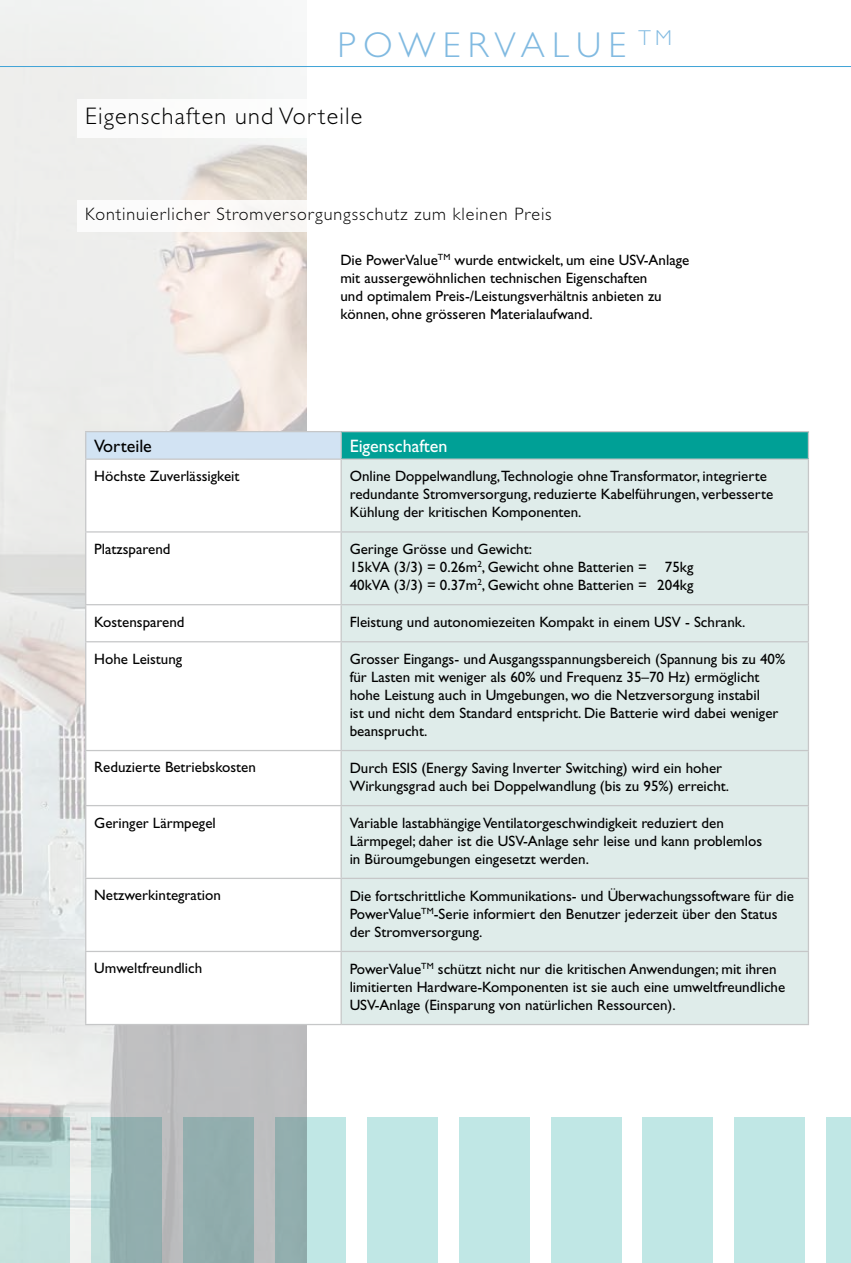
<style>
.page{position:relative;width:851px;height:1263px;background:#fff}
.page>*{position:absolute;margin:0;border:0;box-sizing:border-box;transform-origin:0 0}
.t1{font:300 36px "Gill Sans";letter-spacing:.2em;color:#81bae1}
.t2{font:300 24px "Gill Sans";letter-spacing:.05em;color:#000}
.t3{font:300 18px "Gill Sans";letter-spacing:.05em;color:#000}
.t4{font:18px "Gill Sans";color:#fff}
.t5{font:18px "Gill Sans";color:#000}
.t6{font:15px/18px "Gill Sans";color:#000}
</style>
<div class="page">
<div style="left:826px;top:1117px;width:24px;height:146px;background:#c0e7e5"></div>
<div style="left:734px;top:1117px;width:70px;height:146px;background:#c0e7e5"></div>
<div style="left:642px;top:1117px;width:71px;height:146px;background:#c0e7e5"></div>
<div style="left:551px;top:1117px;width:70px;height:146px;background:#c0e7e5"></div>
<div style="left:459px;top:1117px;width:70px;height:146px;background:#c0e7e5"></div>
<div style="left:367px;top:1117px;width:70px;height:146px;background:#c0e7e5"></div>
<div style="left:275px;top:1117px;width:70px;height:146px;background:#c0e7e5"></div>
<img style="left:0;top:0;width:306px;height:1263px">
<div style="left:86px;top:432px;width:255px;height:27px;background:#d2e3f3"></div>
<div style="left:341px;top:432px;width:467px;height:27px;background:#00a096"></div>
<svg style="left:86px;top:460px;width:254px;height:564px"></svg>
<div style="left:342px;top:460px;width:465px;height:564px;background:#dfecea"></div>
<hr style="left:85px;top:431px;width:256px;height:1px;background:#c6c7c8">
<svg style="left:85px;top:432px;width:1px;height:26px"></svg>
<hr style="left:341px;top:431px;width:468px;height:1px;background:#c6c7c8">
<hr style="left:340px;top:432px;width:2px;height:26px;background:#c6c7c8">
<hr style="left:807px;top:432px;width:2px;height:26px;background:#c6c7c8">
<hr style="left:85px;top:458px;width:256px;height:2px;background:#c6c7c8">
<hr style="left:341px;top:458px;width:468px;height:2px;background:#c6c7c8">
<hr style="left:85px;top:460px;width:1px;height:71px;background:#c6c7c8">
<hr style="left:340px;top:460px;width:2px;height:71px;background:#c6c7c8">
<hr style="left:807px;top:460px;width:2px;height:71px;background:#c6c7c8">
<hr style="left:85px;top:531px;width:256px;height:2px;background:#c6c7c8">
<hr style="left:85px;top:533px;width:1px;height:71px;background:#c6c7c8">
<hr style="left:341px;top:531px;width:468px;height:2px;background:#c6c7c8">
<hr style="left:340px;top:533px;width:2px;height:71px;background:#c6c7c8">
<hr style="left:807px;top:533px;width:2px;height:71px;background:#c6c7c8">
<hr style="left:85px;top:604px;width:256px;height:1px;background:#c6c7c8">
<hr style="left:85px;top:605px;width:1px;height:36px;background:#c6c7c8">
<hr style="left:341px;top:604px;width:468px;height:1px;background:#c6c7c8">
<hr style="left:340px;top:605px;width:2px;height:36px;background:#c6c7c8">
<hr style="left:807px;top:605px;width:2px;height:36px;background:#c6c7c8">
<hr style="left:85px;top:641px;width:256px;height:1px;background:#c6c7c8">
<hr style="left:85px;top:642px;width:1px;height:108px;background:#c6c7c8">
<hr style="left:341px;top:641px;width:468px;height:1px;background:#c6c7c8">
<hr style="left:340px;top:642px;width:2px;height:108px;background:#c6c7c8">
<hr style="left:807px;top:642px;width:2px;height:108px;background:#c6c7c8">
<hr style="left:85px;top:750px;width:256px;height:1px;background:#c6c7c8">
<hr style="left:85px;top:751px;width:1px;height:54px;background:#c6c7c8">
<hr style="left:341px;top:750px;width:468px;height:1px;background:#c6c7c8">
<hr style="left:340px;top:751px;width:2px;height:54px;background:#c6c7c8">
<hr style="left:807px;top:751px;width:2px;height:54px;background:#c6c7c8">
<hr style="left:85px;top:805px;width:256px;height:1px;background:#c6c7c8">
<hr style="left:85px;top:806px;width:1px;height:72px;background:#c6c7c8">
<hr style="left:341px;top:805px;width:468px;height:1px;background:#c6c7c8">
<hr style="left:340px;top:806px;width:2px;height:72px;background:#c6c7c8">
<hr style="left:807px;top:806px;width:2px;height:72px;background:#c6c7c8">
<hr style="left:85px;top:878px;width:256px;height:1px;background:#c6c7c8">
<hr style="left:85px;top:879px;width:1px;height:72px;background:#c6c7c8">
<hr style="left:341px;top:878px;width:468px;height:1px;background:#c6c7c8">
<hr style="left:340px;top:879px;width:2px;height:72px;background:#c6c7c8">
<hr style="left:807px;top:879px;width:2px;height:72px;background:#c6c7c8">
<hr style="left:85px;top:951px;width:256px;height:1px;background:#c6c7c8">
<hr style="left:85px;top:952px;width:1px;height:72px;background:#c6c7c8">
<hr style="left:341px;top:951px;width:468px;height:1px;background:#c6c7c8">
<hr style="left:340px;top:952px;width:2px;height:72px;background:#c6c7c8">
<hr style="left:807px;top:952px;width:2px;height:72px;background:#c6c7c8">
<hr style="left:85px;top:1024px;width:256px;height:1px;background:#c6c7c8">
<hr style="left:341px;top:1024px;width:468px;height:1px;background:#c6c7c8">
<div style="left:77px;top:200px;width:267px;height:31px;background:#fff"></div>
<div style="left:77px;top:99px;width:267px;height:39px;background:#fff"></div>
<hr style="left:0;top:66px;width:850px;height:1px;background:#3fa3d7">
<h1 class="t1" style="left:337px;top:24px;width:336px">POWERVALUE <sup>TM</sup></h1>
<h2 class="t2" style="left:85px;top:103px;width:279px">Eigenschaften und Vorteile</h2>
<p class="t3" style="left:85px;top:204px;width:468px">Kontinuierlicher Stromversorgungsschutz zum kleinen Preis</p>
<p class="t6" style="left:340px;top:251px;width:350px">Die PowerValue<sup>TM</sup> wurde entwickelt, um eine USV-Anlage mit aussergewöhnlichen technischen Eigenschaften<br>und optimalem Preis-/Leistungsverhältnis anbieten zu können, ohne grösseren Materialaufwand.</p>
<p class="t5" style="left:94px;top:435px;width:59px">Vorteile</p>
<p class="t4" style="left:349px;top:435px;width:99px">Eigenschaften</p>
<p class="t6" style="left:94px;top:467px;width:147px">Höchste Zuverlässigkeit</p>
<p class="t6" style="left:349px;top:467px;width:425px">Online Doppelwandlung,Technologie ohne Transformator, integrierte redundante Stromversorgung, reduzierte Kabelführungen, verbesserte<br>Kühlung der kritischen Komponenten.</p>
<p class="t6" style="left:94px;top:540px;width:78px">Platzsparend</p>
<p class="t6" style="left:349px;top:540px;width:345px">Geringe Grösse und Gewicht:<br>15kVA (3/3) = 0.26m<sup>2</sup>, Gewicht ohne Batterien = 75kg<br>40kVA (3/3) = 0.37m<sup>2</sup>, Gewicht ohne Batterien = 204kg</p>
<p class="t6" style="left:94px;top:612px;width:92px">Kostensparend</p>
<p class="t6" style="left:349px;top:613px;width:397px">Fleistung und autonomiezeiten Kompakt in einem USV - Schrank.</p>
<p class="t6" style="left:94px;top:649px;width:90px">Hohe Leistung</p>
<p class="t6" style="left:349px;top:649px;width:437px">Grosser Eingangs- und Ausgangsspannungsbereich (Spannung bis zu 40% für Lasten mit weniger als 60% und Frequenz 35–70 Hz) ermöglicht hohe Leistung auch in Umgebungen, wo die Netzversorgung instabil<br>ist und nicht dem Standard entspricht. Die Batterie wird dabei weniger beansprucht.</p>
<p class="t6" style="left:94px;top:758px;width:163px">Reduzierte Betriebskosten</p>
<p class="t6" style="left:349px;top:759px;width:381px">Durch ESIS (Energy Saving Inverter Switching) wird ein hoher<br>Wirkungsgrad auch bei Doppelwandlung (bis zu 95%) erreicht.</p>
<p class="t6" style="left:94px;top:813px;width:123px">Geringer Lärmpegel</p>
<p class="t6" style="left:349px;top:813px;width:414px">Variable lastabhängige Ventilatorgeschwindigkeit reduziert den<br>Lärmpegel; daher ist die USV-Anlage sehr leise und kann problemlos in Büroumgebungen eingesetzt werden.</p>
<p class="t6" style="left:94px;top:886px;width:128px">Netzwerkintegration</p>
<p class="t6" style="left:349px;top:886px;width:445px">Die fortschrittliche Kommunikations- und Überwachungssoftware für die<br>PowerValue<sup>TM</sup>-Serie informiert den Benutzer jederzeit über den Status der Stromversorgung.</p>
<p class="t6" style="left:94px;top:959px;width:109px">Umweltfreundlich</p>
<p class="t6" style="left:349px;top:959px;width:437px">PowerValue<sup>TM</sup> schützt nicht nur die kritischen Anwendungen; mit ihren limitierten Hardware-Komponenten ist sie auch eine umweltfreundliche<br>USV-Anlage (Einsparung von natürlichen Ressourcen).</p>
</div>
